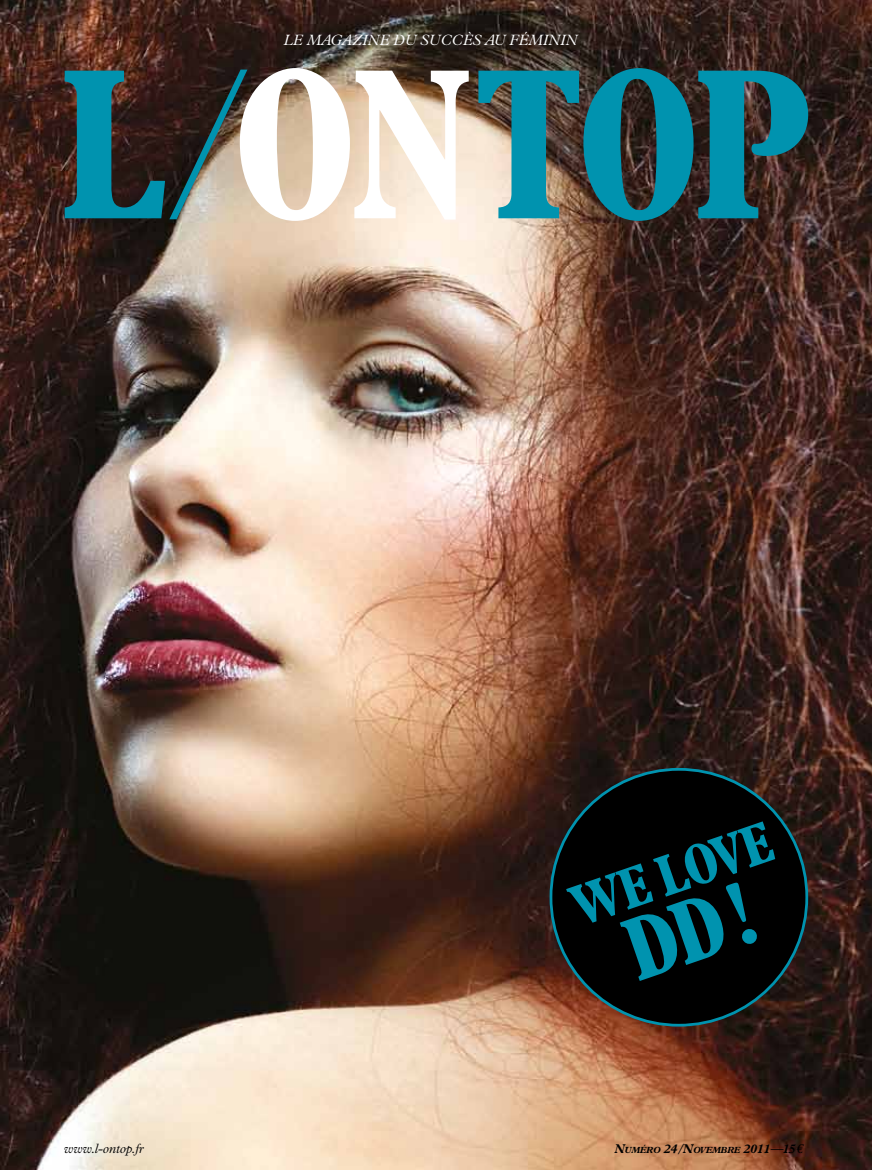
<style>
.page{position:relative;width:872px;height:1170px;background:#fff}
.page>*{position:absolute;margin:0;border:0;box-sizing:border-box;transform-origin:0 0}
.t1{font:700 condensed 58.05px "Plantin";color:#0093af}
.t2{font:italic 300 15px "Plantin";color:#fff}
.t3{font:italic 300 13.5px "Plantin";color:#000}
.t4{font:italic 700 8.85px "Plantin";letter-spacing:-.03em;color:#000}
.s1{font-size:12.75px}
.s2{font-family:"Univers LT Std";font-weight:300;font-size:12.75px}
.s3{font-family:"Euro Serif";font-weight:400;font-size:12.75px}
</style>
<div class="page">
<img style="left:0;top:0;width:872px;height:1169px">
<svg style="left:478px;top:68px;width:330px;height:153px;background:#2f6d76"></svg>
<svg style="left:65px;top:68px;width:404px;height:153px"></svg>
<div style="left:551px;top:769px;width:255px;height:256px;background:#000;border-radius:50%"></div>
<p class="t2" style="left:283px;top:32px;width:295px">LE MAGAZINE DU SUCCÈS AU FÉMININ</p>
<h1 class="t1" style="left:561px;top:875px;width:212px;rotate:-19deg">we love</h1>
<p class="t3" style="left:64px;top:1140px;width:82px">WWW.L-ONTOP.FR</p>
<p class="t4" style="left:614px;top:1144px;width:190px"><span class="s1">N</span>UMÉRO <span class="s1">24</span><span class="s2">/</span><span class="s1">N</span>OVEMBRE <span class="s1">2011</span><span class="s2">—</span><span class="s1">15</span> <span class="s3">$</span></p>
</div>
